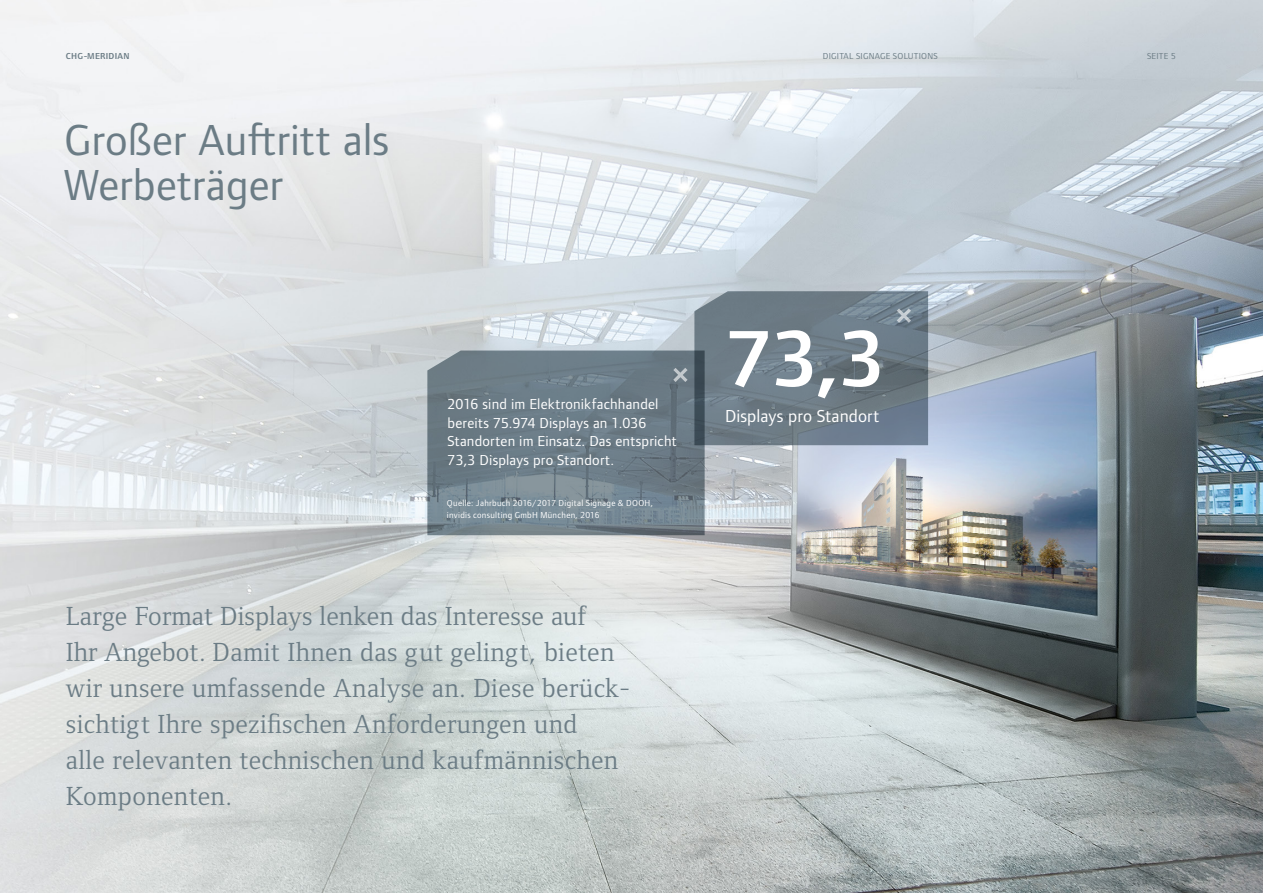
<style>
.page{position:relative;width:1263px;height:893px;background:#fff}
.page>*{position:absolute;margin:0;border:0;box-sizing:border-box;transform-origin:0 0}
.t1{font:600 82.5px "Foundry Form Sans OT2";color:#fff}
.t2{font:45px/45px "Foundry Form Sans OT2";letter-spacing:.005em;color:#6b7c85}
.t3{font:27px/36px "Foundry Form Serif";letter-spacing:.015em;color:#6b7c85}
.t4{font:18px "Foundry Form Sans OT2";letter-spacing:.005em;color:#fff}
.t5{font:15px/18.8px "Foundry Form Sans OT2";letter-spacing:.015em;color:#fff}
.t6{font:9px/12px "Foundry Form Sans OT2";letter-spacing:.03em;color:#fff}
.t7{font:9px "Foundry Form Sans OT2";letter-spacing:.025em;color:#6b7c85}
.t8{font:600 9px "Foundry Form Sans OT2";letter-spacing:.025em;color:#6b7c85}
</style>
<div class="page">
<img style="left:0;top:0;width:1263px;height:893px">
<svg style="left:427px;top:351px;width:278px;height:184px;background:#6e7f89"></svg>
<svg style="left:673px;top:368px;width:14px;height:14px"></svg>
<svg style="left:694px;top:291px;width:234px;height:154px;background:#6c7b86"></svg>
<p class="t8" style="left:66px;top:50px;width:65px">CHG-MERIDIAN</p>
<p class="t7" style="left:823px;top:50px;width:116px">DIGITAL SIGNAGE SOLUTIONS</p>
<p class="t7" style="left:1147px;top:50px;width:30px">SEITE 5</p>
<h2 class="t2" style="left:64px;top:115px;width:327px">Großer Auftritt als<br>Werbeträger</h2>
<p class="t5" style="left:448px;top:394px;width:231px">2016 sind im Elektronikfachhandel bereits 75.974 Displays an 1.036<br>Standorten im Einsatz. Das entspricht 73,3 Displays pro Standort.</p>
<p class="t6" style="left:447px;top:496px;width:208px">Quelle: Jahrbuch 2016/2017 Digital Signage &amp; DOOH, invidis -consulting GmbH München, 2016</p>
<p class="t3" style="left:66px;top:597px;width:563px">Large Format Displays lenken das Interesse auf<br>Ihr Angebot. Damit Ihnen das gut gelingt, bieten wir unsere umfassende Analyse an. Diese berück&shy;sichtigt Ihre spezifischen Anforderungen und<br>alle relevanten technischen und kaufmännischen Komponenten.</p>
<h1 class="t1" style="left:725px;top:298px;width:163px">73,3</h1>
<p class="t4" style="left:725px;top:403px;width:156px">Displays pro Standort</p>
</div>
